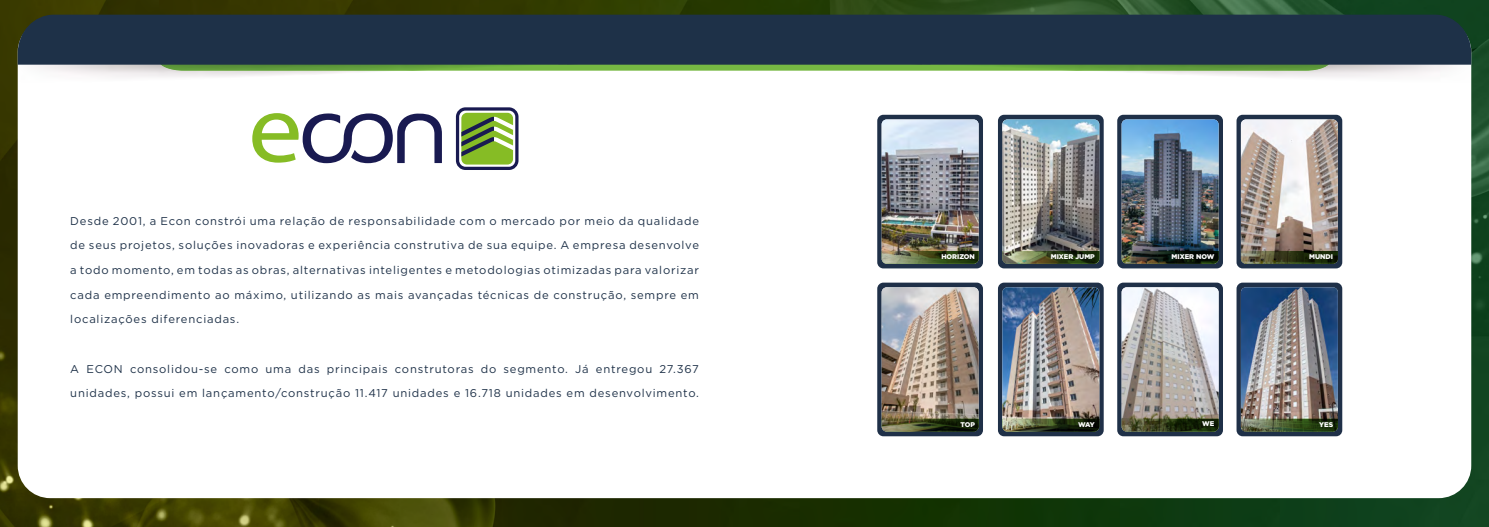
<style>
.page{position:relative;width:1489px;height:527px;background:#fff}
.page>*{position:absolute;margin:0;border:0;box-sizing:border-box;transform-origin:0 0}
.t1{font:13.75px "Gotham";color:#646363}
.t2{font:11.25px/24.6px "Gotham";letter-spacing:.07em;color:#1e3148;text-align:justify}
.t3{font:900 6.81px "Gotham";color:#fff}
.t4{font:700 6.12px "Gotham";color:#fff}
</style>
<div class="page">
<img style="left:0;top:0;width:1488px;height:526px">
<div style="left:18px;top:19px;width:1452px;height:478px;background:#fff;border-radius:32px"></div>
<img style="left:36px;top:65px;width:1414px;height:12px">
<div style="left:18px;top:15px;width:1452px;height:50px;background:#1e3148"></div>
<svg style="left:252px;top:107px;width:266px;height:63px"></svg>
<div style="left:997px;top:115px;width:106px;height:153px;background:#1f3048;border-radius:6px"></div>
<img style="left:1002px;top:119px;width:97px;height:132px">
<svg style="left:1002px;top:251px;width:101px;height:18px"></svg>
<div style="left:877px;top:115px;width:105px;height:153px;background:#1f3048;border-radius:6px"></div>
<img style="left:881px;top:119px;width:97px;height:132px">
<svg style="left:881px;top:251px;width:102px;height:18px"></svg>
<div style="left:1236px;top:115px;width:106px;height:153px;background:#1f3048;border-radius:6px"></div>
<img style="left:1240px;top:119px;width:97px;height:132px">
<svg style="left:1240px;top:251px;width:97px;height:18px"></svg>
<div style="left:1117px;top:115px;width:105px;height:153px;background:#1f3048;border-radius:6px"></div>
<img style="left:1121px;top:119px;width:97px;height:132px">
<svg style="left:1121px;top:251px;width:97px;height:18px"></svg>
<div style="left:997px;top:282px;width:106px;height:154px;background:#1f3048;border-radius:6px"></div>
<img style="left:1002px;top:287px;width:97px;height:126px">
<img style="left:1002px;top:413px;width:98px;height:18px">
<div style="left:877px;top:282px;width:105px;height:154px;background:#1f3048;border-radius:6px"></div>
<img style="left:881px;top:287px;width:97px;height:126px">
<svg style="left:881px;top:413px;width:102px;height:18px;background:#58583d"></svg>
<div style="left:1236px;top:282px;width:106px;height:154px;background:#1f3048;border-radius:6px"></div>
<img style="left:1240px;top:287px;width:97px;height:126px">
<img style="left:1240px;top:413px;width:97px;height:18px">
<div style="left:1117px;top:282px;width:105px;height:154px;background:#1f3048;border-radius:6px"></div>
<img style="left:1121px;top:287px;width:97px;height:126px">
<svg style="left:1121px;top:413px;width:97px;height:18px;background:#52553a"></svg>
<p class="t2" style="left:70px;top:208px;width:630px">Desde 2001, a Econ constrói uma relação de responsabilidade com o mercado por meio da qualidade de seus projetos, soluções inovadoras e experiência construtiva de sua equipe. A empresa desenvolve a todo momento, em todas as obras, alternativas inteligentes e metodologias otimizadas para valorizar cada empreendimento ao máximo, utilizando as mais avançadas técnicas de construção, sempre em localizações diferenciadas.</p>
<p class="t2" style="left:70px;top:356px;width:630px">A ECON consolidou-se como uma das principais construtoras do segmento. Já entregou 27.367 unidades, possui em lançamento/construção 11.417 unidades e 16.718 unidades em desenvolvimento.</p>
<p class="t1" style="left:91px;top:230px;width:581px">Desde 2001, a Econ constrói uma relação de responsabilidade com o mercado por</p>
<p class="t1" style="left:91px;top:292px;width:581px">inteligentes e metodologias otimizadas para valorizar cada empreendimento ao</p>
<p class="t3" style="left:941px;top:252px;width:35px">HORIZON</p>
<p class="t3" style="left:960px;top:420px;width:16px">TOP</p>
<p class="t3" style="left:1050px;top:252px;width:46px">MIXER JUMP</p>
<p class="t3" style="left:1171px;top:252px;width:44px">MIXER NOW</p>
<p class="t3" style="left:1308px;top:252px;width:25px">MUNDI</p>
<p class="t4" style="left:1196px;top:416px;width:18px">UNIK</p>
<p class="t3" style="left:1202px;top:419px;width:14px">WE</p>
<p class="t3" style="left:1078px;top:420px;width:18px">WAY</p>
<p class="t3" style="left:1318px;top:420px;width:15px">YES</p>
</div>
